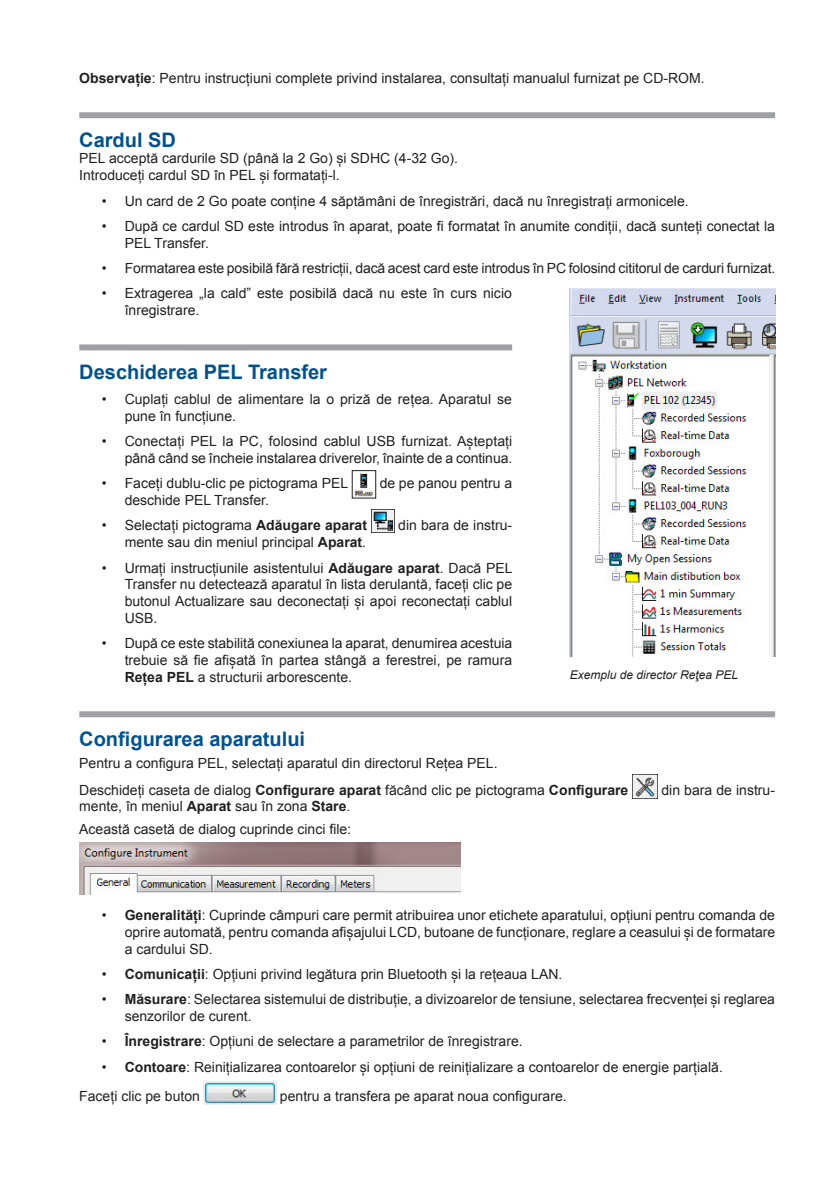
<style>
.page{position:relative;width:840px;height:1191px;background:#fff}
.page>*{position:absolute;margin:0;border:0;box-sizing:border-box;transform-origin:0 0}
.Titre_niv_2{font:700 20px "Arial";color:#00528e}
.Texte_0__1_mm_avant{font:14px/16.8px "Arial";color:#231f20}
.Texte_0{font:14px "Arial";color:#231f20}
.Texte_italic{font:italic 12px "Arial";color:#231f20}
.s1{font-weight:700}
</style>
<div class="page">
<div style="left:79px;top:112px;width:695px;height:6px;background:#a0a1a5"></div>
<div style="left:79px;top:344px;width:433px;height:6px;background:#a0a1a5"></div>
<div style="left:79px;top:711px;width:695px;height:6px;background:#a0a1a5"></div>
<img style="left:354px;top:473px;width:20px;height:23px">
<div style="left:352px;top:470px;width:24px;height:28px;border:1px solid #231f20"></div>
<img style="left:371px;top:509px;width:23px;height:23px">
<img style="left:632px;top:774px;width:25px;height:24px">
<img style="left:79px;top:842px;width:381px;height:52px">
<img style="left:204px;top:1081px;width:72px;height:23px">
<img style="left:569px;top:289px;width:205px;height:367px">
<p class="Texte_0__1_mm_avant" style="left:79px;top:70px;width:626px"><span class="s1">Observație</span>: Pentru instrucțiuni complete privind instalarea, consultați manualul furnizat pe CD-ROM.</p>
<p class="Titre_niv_2" style="left:79px;top:126px;width:98px">Cardul SD</p>
<p class="Texte_0" style="left:79px;top:149px;width:380px">PEL acceptă cardurile SD (până la 2 Go) și SDHC (4-32 Go).</p>
<p class="Texte_0" style="left:79px;top:166px;width:262px">Introduceți cardul SD în PEL și formatați-l.</p>
<p class="Texte_0__1_mm_avant" style="left:102px;top:192px;width:588px">• Un card de 2 Go poate conține 4 săptămâni de înregistrări, dacă nu înregistrați armonicele.</p>
<p class="Texte_0__1_mm_avant" style="left:125px;top:218px;width:651px;text-indent:-23px">• După ce cardul SD este introdus în aparat, poate fi formatat în anumite condiții, dacă sunteți conectat la<br>PEL Transfer.</p>
<p class="Texte_0__1_mm_avant" style="left:102px;top:260px;width:674px">• Formatarea este posibilă fără restricții, dacă acest card este introdus în PC folosind cititorul de carduri furnizat.</p>
<p class="Texte_0__1_mm_avant" style="left:125px;top:285px;width:388px;text-indent:-23px">• Extragerea „la cald” este posibilă dacă nu este în curs nicio înregistrare.</p>
<p class="Titre_niv_2" style="left:79px;top:358px;width:249px">Deschiderea PEL Transfer</p>
<p class="Texte_0__1_mm_avant" style="left:125px;top:391px;width:388px;text-indent:-23px">• Cuplați cablul de alimentare la o priză de rețea. Aparatul se pune în funcțiune.</p>
<p class="Texte_0__1_mm_avant" style="left:102px;top:433px;width:411px;text-align:right">• Conectați PEL la PC, folosind cablul USB furnizat. Așteptați până când se încheie instalarea driverelor, înainte de a continua.</p>
<p class="Texte_0__1_mm_avant" style="left:102px;top:475px;width:247px">• Faceți dublu-clic pe pictograma PEL</p>
<p class="Texte_0__1_mm_avant" style="left:379px;top:475px;width:134px">de pe panou pentru a</p>
<p class="Texte_0__1_mm_avant" style="left:125px;top:492px;width:146px">deschide PEL Transfer.</p>
<p class="Texte_0__1_mm_avant" style="left:102px;top:517px;width:266px">• Selectați pictograma <span class="s1">Adăugare aparat</span></p>
<p class="Texte_0__1_mm_avant" style="left:398px;top:517px;width:115px">din bara de instru-</p>
<p class="Texte_0__1_mm_avant" style="left:125px;top:534px;width:243px">mente sau din meniul principal <span class="s1">Aparat</span>.</p>
<p class="Texte_0__1_mm_avant" style="left:125px;top:559px;width:389px;text-align:justify;text-indent:-23px">• Urmați instrucțiunile asistentului <span class="s1">Adăugare aparat</span>. Dacă PEL Transfer nu detectează aparatul în lista derulantă, faceți clic pe butonul Actualizare sau deconectați și apoi reconectați cablul USB.</p>
<p class="Texte_0__1_mm_avant" style="left:125px;top:635px;width:389px;text-align:justify;text-indent:-23px">• După ce este stabilită conexiunea la aparat, denumirea acestuia trebuie să fie afișată în partea stângă a ferestrei, pe ramura <span class="s1">Rețea PEL</span> a structurii arborescente.</p>
<p class="Texte_italic" style="left:569px;top:666px;width:170px">Exemplu de director Reţea PEL</p>
<p class="Titre_niv_2" style="left:79px;top:725px;width:227px">Configurarea aparatului</p>
<p class="Texte_0__1_mm_avant" style="left:79px;top:755px;width:419px">Pentru a configura PEL, selectați aparatul din directorul Rețea PEL.</p>
<p class="Texte_0__1_mm_avant" style="left:79px;top:781px;width:550px">Deschideți caseta de dialog <span class="s1">Configurare aparat</span> făcând clic pe pictograma <span class="s1">Configurare</span></p>
<p class="Texte_0__1_mm_avant" style="left:661px;top:781px;width:115px">din bara de instru-</p>
<p class="Texte_0__1_mm_avant" style="left:79px;top:798px;width:272px">mente, în meniul <span class="s1">Aparat</span> sau în zona <span class="s1">Stare</span>.</p>
<p class="Texte_0__1_mm_avant" style="left:79px;top:820px;width:273px">Această casetă de dialog cuprinde cinci file:</p>
<p class="Texte_0__1_mm_avant" style="left:125px;top:906px;width:651px;text-align:justify;text-indent:-23px">• <span class="s1">Generalități</span>: Cuprinde câmpuri care permit atribuirea unor etichete aparatului, opțiuni pentru comanda de oprire automată, pentru comanda afișajului LCD, butoane de funcționare, reglare a ceasului și de formatare a cardului SD.</p>
<p class="Texte_0__1_mm_avant" style="left:102px;top:965px;width:461px">• <span class="s1">Comunicații</span>: Opțiuni privind legătura prin Bluetooth și la rețeaua LAN.</p>
<p class="Texte_0__1_mm_avant" style="left:125px;top:991px;width:651px;text-indent:-23px">• <span class="s1">Măsurare</span>: Selectarea sistemului de distribuție, a divizoarelor de tensiune, selectarea frecvenței și reglarea senzorilor de curent.</p>
<p class="Texte_0__1_mm_avant" style="left:102px;top:1033px;width:422px">• <span class="s1">Înregistrare</span>: Opțiuni de selectare a parametrilor de înregistrare.</p>
<p class="Texte_0__1_mm_avant" style="left:102px;top:1058px;width:622px">• <span class="s1">Contoare</span>: Reinițializarea contoarelor și opțiuni de reinițializare a contoarelor de energie parțială.</p>
<p class="Texte_0__1_mm_avant" style="left:79px;top:1087px;width:122px">Faceți clic pe buton</p>
<p class="Texte_0__1_mm_avant" style="left:280px;top:1087px;width:288px">pentru a transfera pe aparat noua configurare.</p>
</div>
